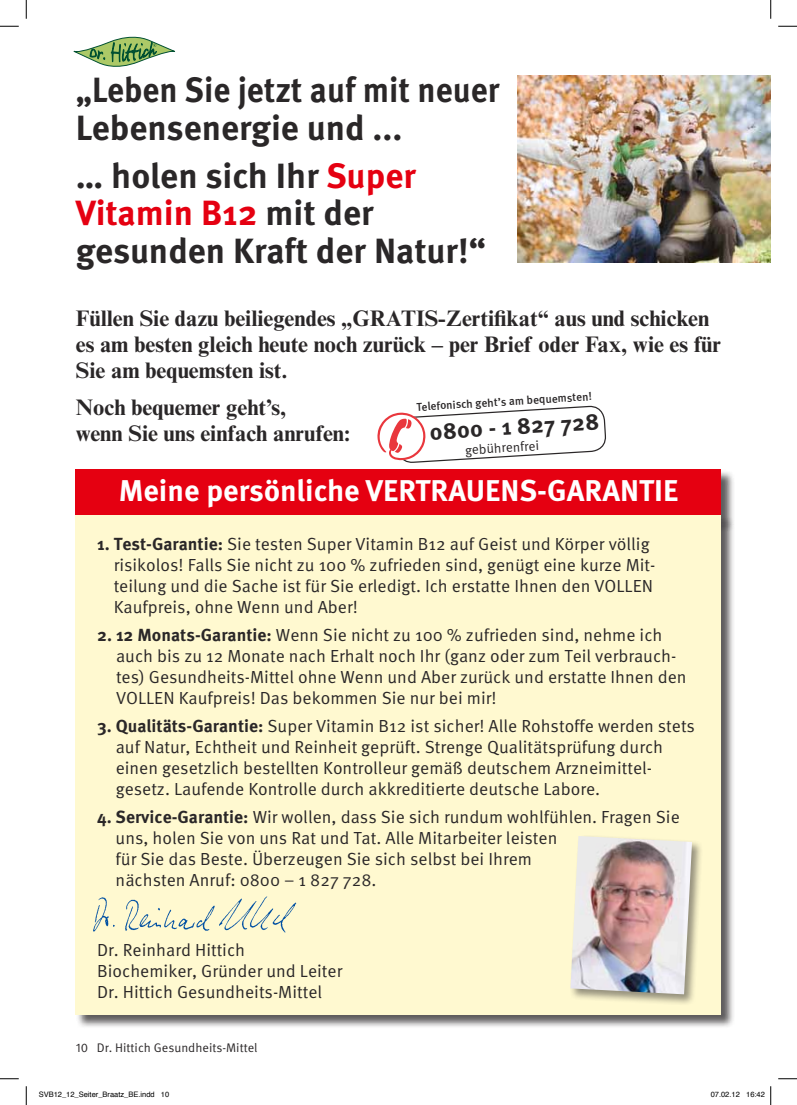
<style>
.page{position:relative;width:797px;height:1105px;background:#fff}
.page>*{position:absolute;margin:0;border:0;box-sizing:border-box;transform-origin:0 0}
.t1{font:700 35px/37.5px "Meta OT";color:#2a2728}
.t2{font:700 35px/37.5px "Meta OT";color:#2a2728;scale:.94 1}
.t3{font:700 30px "Meta OT";color:#fff}
.t4{font:700 22.88px "Meta OT";color:#2a2728}
.t5{font:700 22.5px/26.2px "Times NRMT Std";color:#2a2728}
.t6{font:17.5px/21px "Meta OT";color:#2a2728}
.t7{font:13.38px "Meta OT";color:#2a2728}
.t8{font:12.5px "Meta OT";color:#2a2728}
.t9{font:500 11.38px "Meta OT";color:#2a2728}
.t10{font:7.5px "Helvetica";color:#000}
.s1{color:#e50011}
.s2{font-weight:700}
</style>
<div class="page">
<svg style="left:74px;top:37px;width:101px;height:30px"></svg>
<div style="left:76px;top:469px;width:645px;height:50px;background:#e50011"></div>
<img style="left:518px;top:76px;width:252px;height:186px">
<div style="left:76px;top:515px;width:659px;height:514px;background:#2a2728;opacity:.75"></div>
<div style="left:76px;top:515px;width:645px;height:500px;background:#fff9d0"></div>
<img style="left:93px;top:896px;width:204px;height:37px">
<div style="left:569px;top:834px;width:134px;height:172px;background:#2a2728;opacity:.5"></div>
<img style="left:570px;top:836px;width:122px;height:158px">
<svg style="left:0;top:25px;width:19px;height:2px"></svg>
<svg style="left:778px;top:25px;width:19px;height:2px"></svg>
<svg style="left:0;top:1078px;width:19px;height:1px"></svg>
<svg style="left:778px;top:1078px;width:19px;height:1px"></svg>
<svg style="left:25px;top:0;width:2px;height:19px"></svg>
<svg style="left:25px;top:1086px;width:2px;height:19px"></svg>
<svg style="left:770px;top:0;width:1px;height:19px"></svg>
<svg style="left:770px;top:1086px;width:1px;height:19px"></svg>
<svg style="left:401px;top:406px;width:205px;height:57px"></svg>
<h1 class="t2" style="left:76px;top:72px;width:452px">„Leben Sie jetzt auf mit neuer<br>Lebensenergie und ...</h1>
<h1 class="t1" style="left:76px;top:157px;width:411px">… holen sich Ihr <span class="s1">Super<br>Vitamin B12</span> mit der gesunden Kraft der Natur!“</h1>
<p class="t5" style="left:76px;top:304px;width:646px">Füllen Sie dazu beiliegendes „GRATIS-Zertifikat“ aus und schicken es am besten gleich heute noch zurück – per Brief oder Fax, wie es für<br>Sie am bequemsten ist.</p>
<p class="t5" style="left:76px;top:394px;width:276px">Noch bequemer geht’s,<br>wenn Sie uns einfach anrufen:</p>
<h2 class="t3" style="left:119px;top:472px;width:561px">Meine persönliche VERTRAUENS-GARANTIE</h2>
<p class="t6" style="left:114px;top:533px;width:541px;text-indent:-17px"><span class="s2">1. Test-Garantie:</span> Sie testen Super Vitamin B12 auf Geist und Körper völlig risikolos! Falls Sie nicht zu 100 % zufrieden sind, genügt eine kurze Mit&shy;teilung und die Sache ist für Sie erledigt. Ich erstatte Ihnen den VOLLEN Kaufpreis, ohne Wenn und Aber!</p>
<p class="t6" style="left:116px;top:624px;width:572px;text-indent:-19px"><span class="s2">2. 12 Monats-Garantie:</span> Wenn Sie nicht zu 100 % zufrieden sind, nehme ich auch bis zu 12 Monate nach Erhalt noch Ihr (ganz oder zum Teil verbrauch&shy;tes) Gesundheits-Mittel ohne Wenn und Aber zurück und erstatte Ihnen den VOLLEN Kaufpreis! Das bekommen Sie nur bei mir!</p>
<p class="t6" style="left:116px;top:716px;width:581px;text-indent:-19px"><span class="s2">3. Qualitäts-Garantie:</span> Super Vitamin B12 ist sicher! Alle Rohstoffe werden stets auf Natur, Echtheit und Reinheit geprüft. Strenge Qualitätsprüfung durch einen gesetzlich bestellten Kontrolleur gemäß deutschem Arzneimittel&shy;gesetz. Laufende Kontrolle durch akkreditierte deutsche Labore.</p>
<p class="t6" style="left:116px;top:807px;width:565px;text-indent:-18px"><span class="s2">4. Service-Garantie:</span> Wir wollen, dass Sie sich rundum wohlfühlen. Fragen Sie uns, holen Sie von uns Rat und Tat. Alle Mitarbeiter leisten<br>für Sie das Beste. Überzeugen Sie sich selbst bei Ihrem<br>nächsten Anruf: 0800 – 1 827 728.</p>
<p class="t9" style="left:416px;top:399px;width:177px;rotate:-3deg">Telefonisch geht’s am bequemsten!</p>
<p class="t7" style="left:464px;top:442px;width:76px;rotate:-4deg">gebührenfrei</p>
<h3 class="t4" style="left:428px;top:418px;width:171px;rotate:-4deg">0800 - 1 827 728</h3>
<p class="t6" style="left:97px;top:940px;width:247px">Dr. Reinhard Hittich<br>Biochemiker, Gründer und Leiter<br>Dr. Hittich Gesundheits-Mittel</p>
<p class="t8" style="left:76px;top:1040px;width:183px">10 Dr. Hittich Gesundheits-Mittel</p>
<p class="t10" style="left:39px;top:1089px;width:132px">SVB12_12_Seiter_Braatz_BE.indd 10</p>
<p class="t10" style="left:710px;top:1089px;width:56px">07.02.12 16:42</p>
</div>
